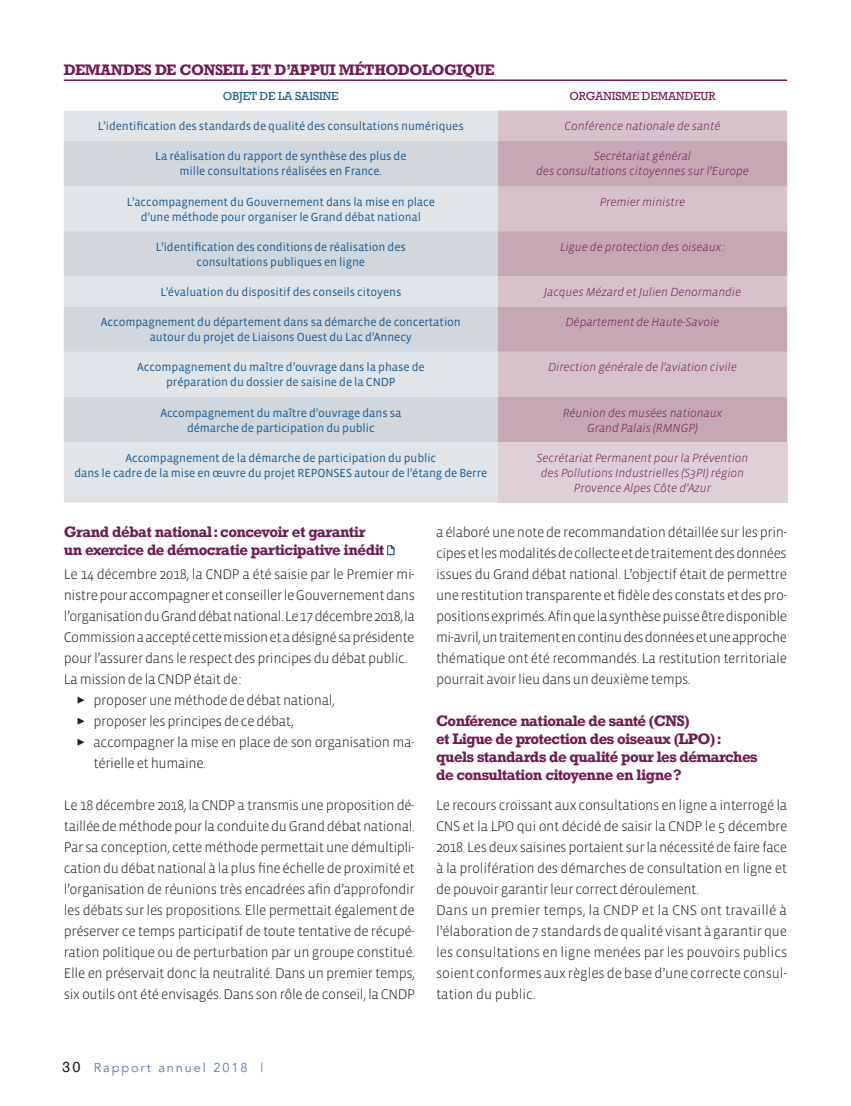
<style>
.page{position:relative;width:851px;height:1106px;background:#fff}
.page>*{position:absolute;margin:0;border:0;box-sizing:border-box;transform-origin:0 0}
.TXT_COURANT{font:300 14.25px/21px "Vista Sans";letter-spacing:-.03em;color:#231f20;text-align:justify}
.INTER-DEBAT-PUBLIC{font:700 14.25px/18px "Rockwell";letter-spacing:-.03em;color:#731a51}
.t1{font:12.75px "Avenir";letter-spacing:.15em;color:#517aae}
.TXT_COURANT-2{font:12px/15px "Vista Sans";letter-spacing:-.01em;color:#125a96;text-align:center}
.TXT_COURANT-3{font:italic 300 12px/15px "Vista Sans";letter-spacing:-.01em;color:#731a51;text-align:center}
.TXT_COURANT-4{font:12px "Rockwell";letter-spacing:-.01em;color:#731a51}
.TXT_COURANT-5{font:12px "Rockwell";letter-spacing:-.01em;color:#125a96}
.s1{font-family:"Rockwell";font-size:15px;color:#231f20}
</style>
<div class="page">
<svg style="left:387px;top:545px;width:8px;height:11px"></svg>
<div style="left:64px;top:111px;width:433px;height:391px;background:#e1e5e7"></div>
<div style="left:497px;top:111px;width:290px;height:30px;background:#d7c2cb"></div>
<svg style="left:64px;top:141px;width:433px;height:301px;background:#d7dcdf"></svg>
<svg style="left:497px;top:141px;width:290px;height:301px;background:#ccb2bd"></svg>
<div style="left:497px;top:442px;width:290px;height:60px;background:#dfd0d7"></div>
<hr style="left:64px;top:79px;width:433px;height:2px;background:#731a51">
<hr style="left:497px;top:79px;width:290px;height:2px;background:#731a51">
<p class="INTER-DEBAT-PUBLIC" style="left:64px;top:61px;width:432px">DEMANDES DE CONSEIL ET D’APPUI MÉTHODOLOGIQUE</p>
<p class="TXT_COURANT-5" style="left:223px;top:89px;width:117px">OBJET DE LA SAISINE</p>
<p class="TXT_COURANT-4" style="left:569px;top:89px;width:148px">ORGANISME DEMANDEUR</p>
<p class="TXT_COURANT-2" style="left:98px;top:119px;width:367px">L’identification des standards de qualité des consultations numériques</p>
<p class="TXT_COURANT-3" style="left:564px;top:119px;width:157px">Conférence nationale de santé</p>
<p class="TXT_COURANT-2" style="left:155px;top:149px;width:253px">La réalisation du rapport de synthèse des plus de mille consultations réalisées en France.</p>
<p class="TXT_COURANT-3" style="left:536px;top:149px;width:214px">Secrétariat général<br>des consultations citoyennes sur l’Europe</p>
<p class="TXT_COURANT-2" style="left:127px;top:194px;width:309px">L’accompagnement du Gouvernement dans la mise en place d’une méthode pour organiser le Grand débat national</p>
<p class="TXT_COURANT-3" style="left:599px;top:194px;width:87px">Premier ministre</p>
<p class="TXT_COURANT-2" style="left:156px;top:239px;width:251px">L’identification des conditions de réalisation des consultations publiques en ligne</p>
<p class="TXT_COURANT-3" style="left:560px;top:239px;width:166px">Ligue de protection des oiseaux:</p>
<p class="TXT_COURANT-2" style="left:160px;top:285px;width:242px">L’évaluation du dispositif des conseils citoyens</p>
<p class="TXT_COURANT-3" style="left:543px;top:285px;width:199px">Jacques Mézard et Julien Denormandie</p>
<p class="TXT_COURANT-2" style="left:101px;top:315px;width:361px">Accompagnement du département dans sa démarche de concertation autour du projet de Liaisons Ouest du Lac d’Annecy</p>
<p class="TXT_COURANT-3" style="left:565px;top:315px;width:155px">Département de Haute-Savoie</p>
<p class="TXT_COURANT-2" style="left:137px;top:360px;width:289px">Accompagnement du maître d’ouvrage dans la phase de préparation du dossier de saisine de la CNDP</p>
<p class="TXT_COURANT-3" style="left:548px;top:360px;width:190px">Direction générale de l’aviation civile</p>
<p class="TXT_COURANT-2" style="left:160px;top:405px;width:242px">Accompagnement du maître d’ouvrage dans sa démarche de participation du public</p>
<p class="TXT_COURANT-3" style="left:562px;top:405px;width:161px">Réunion des musées nationaux<br>Grand Palais (RMNGP)</p>
<p class="TXT_COURANT-2" style="left:74px;top:450px;width:414px">Accompagnement de la démarche de participation du public<br>dans le cadre de la mise en œuvre du projet REPONSES autour de l’étang de Berre</p>
<p class="TXT_COURANT-3" style="left:536px;top:450px;width:213px">Secrétariat Permanent pour la Prévention des Pollutions Industrielles (S3PI) région<br>Provence Alpes Côte d’Azur</p>
<p class="INTER-DEBAT-PUBLIC" style="left:64px;top:523px;width:322px">Grand débat national: concevoir et garantir un exercice de démocratie participative inédit</p>
<p class="TXT_COURANT" style="left:64px;top:564px;width:352px">Le 14 décembre 2018, la CNDP a été saisie par le Premier mi&shy;nistre pour accompagner et conseiller le Gouvernement dans l’organisation du Grand débat national. Le 17 décembre 2018, la Commission a accepté cette mission et a désigné sa présidente pour l’assurer dans le respect des principes du débat public.</p>
<p class="TXT_COURANT" style="left:64px;top:669px;width:179px">La mission de la CNDP était de:</p>
<p class="TXT_COURANT" style="left:77px;top:690px;width:260px">✓ proposer une méthode de débat national,</p>
<p class="TXT_COURANT" style="left:77px;top:711px;width:218px">✓ proposer les principes de ce débat,</p>
<p class="TXT_COURANT" style="left:94px;top:732px;width:323px;text-indent:-17px">✓ accompagner la mise en place de son organisation ma&shy;térielle et humaine.</p>
<p class="TXT_COURANT" style="left:64px;top:795px;width:352px">Le 18 décembre 2018, la CNDP a transmis une proposition dé&shy;taillée de méthode pour la conduite du Grand débat national.<br>Par sa conception, cette méthode permettait une démultipli&shy;cation du débat national à la plus fine échelle de proximité et l’organisation de réunions très encadrées afin d’approfondir les débats sur les propositions. Elle permettait également de préserver ce temps participatif de toute tentative de récupé&shy;ration politique ou de perturbation par un groupe constitué.<br>Elle en préservait donc la neutralité. Dans un premier temps, six outils ont été envisagés. Dans son rôle de conseil, la CNDP</p>
<p class="TXT_COURANT" style="left:436px;top:522px;width:352px">a élaboré une note de recommandation détaillée sur les prin&shy;cipes et les modalités de collecte et de traitement des données issues du Grand débat national. L’objectif était de permettre unerestitutiontransparenteetfidèledesconstatsetdespro&shy;positionsexprimés.Afinquelasynthèsepuisseêtredisponible mi-avril, un traitement en continu des données et une approche thématique ont été recommandés. La restitution territoriale pourrait avoir lieu dans un deuxième temps.</p>
<p class="INTER-DEBAT-PUBLIC" style="left:436px;top:712px;width:323px">Conférence nationale de santé (CNS)<br>et Ligue de protection des oiseaux (LPO): quels standards de qualité pour les démarches de consultation citoyenne en ligne?</p>
<p class="TXT_COURANT" style="left:436px;top:795px;width:352px">Le recours croissant aux consultations en ligne a interrogé la CNS et la LPO qui ont décidé de saisir la CNDP le 5 décembre 2018. Les deux saisines portaient sur la nécessité de faire face à la prolifération des démarches de consultation en ligne et de pouvoir garantir leur correct déroulement.</p>
<p class="TXT_COURANT" style="left:436px;top:900px;width:352px">Dans un premier temps, la CNDP et la CNS ont travaillé à l’élaboration de 7 standards de qualité visant à garantir que les consultations en ligne menées par les pouvoirs publics soient conformes aux règles de base d’une correcte consul&shy;tation du public.</p>
<p class="t1" style="left:62px;top:1060px;width:203px"><span class="s1">30</span> Rapport annuel 2018 |</p>
</div>
